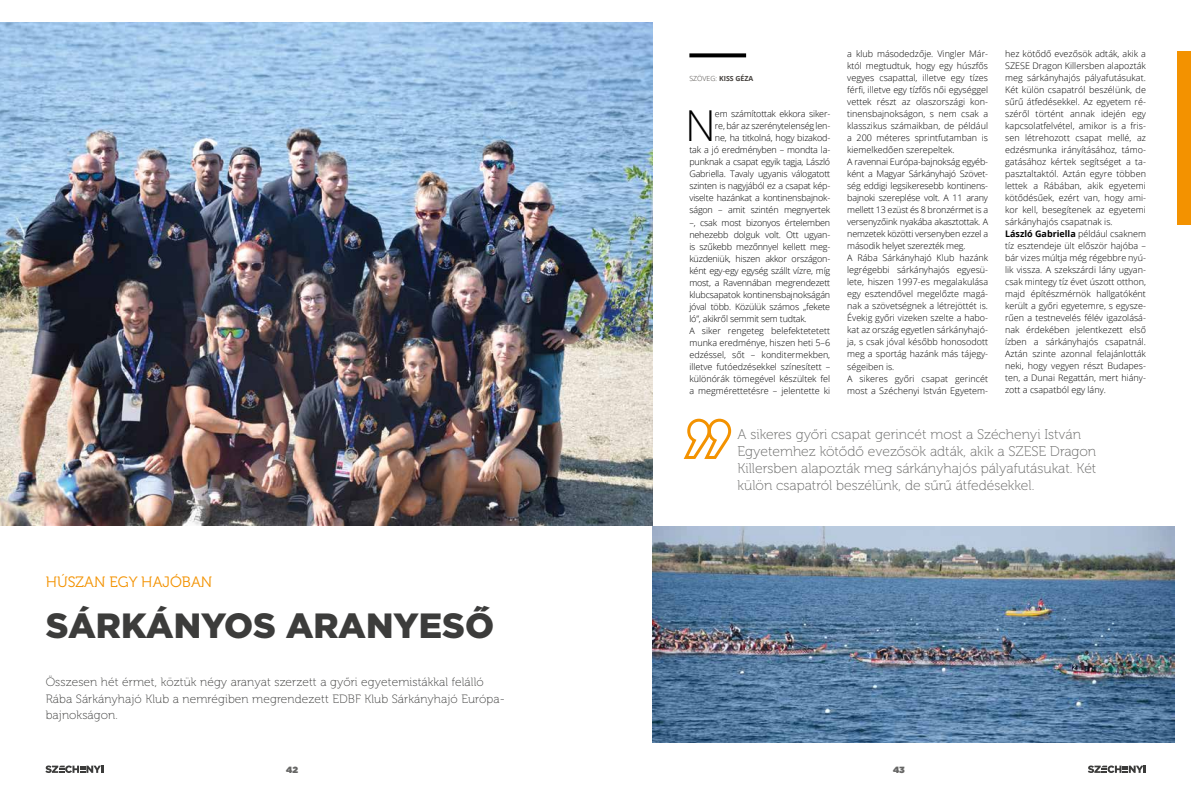
<style>
.page{position:relative;width:1191px;height:800px;background:#fff}
.page>*{position:absolute;margin:0;border:0;box-sizing:border-box;transform-origin:0 0}
.t1{font:300 42.6px "Open Sans";color:#000}
.t2{font:900 35px "Gotham";color:#3c3c3b}
.t3{font:15px "Museo 300";color:#f39200}
.t4{font:14px/17px "Museo 100";color:#666665}
.t5{font:12px/16.5px "Museo 100";letter-spacing:.01em;color:#3c3c3b}
.t6{font:300 9px/12px "Open Sans";color:#000}
.t7{font:300 9px "Open Sans";letter-spacing:-.02em;color:#000}
.t8{font:900 9px "Gotham";color:#666665}
.t9{font:700 7px "Open Sans";color:#45413d}
.s1{font-weight:700}
.s2{font-weight:300}
</style>
<div class="page">
<svg style="left:45px;top:765px;width:58px;height:7px"></svg>
<svg style="left:1088px;top:765px;width:57px;height:7px"></svg>
<svg style="left:689px;top:53px;width:57px;height:4px"></svg>
<img style="left:0;top:22px;width:652px;height:503px">
<img style="left:652px;top:526px;width:522px;height:216px">
<svg style="left:683px;top:418px;width:49px;height:41px"></svg>
<div style="left:1177px;top:51px;width:14px;height:174px;background:#f39200"></div>
<h3 class="t3" style="left:46px;top:574px;width:168px">HÚSZAN EGY HAJÓBAN</h3>
<h2 class="t2" style="left:46px;top:601px;width:450px">SÁRKÁNYOS ARANYESŐ</h2>
<h3 class="t5" style="left:46px;top:674px;width:461px">Összesen hét érmet, köztük négy aranyat szerzett a győri egyetemistákkal felálló<br>Rába Sárkányhajó Klub a nemrégiben megrendezett EDBF Klub Sárkányhajó Európa&shy;bajnokságon.</h3>
<p class="t6" style="left:847px;top:48px;width:142px">a klub másodedzője. Vingler Már&shy;któl megtudtuk, hogy egy húszfős vegyes csapattal, illetve egy tízes férfi, illetve egy tízfős női egységgel vettek részt az olaszországi kon&shy;tinensbajnokságon, s nem csak a klasszikus számaikban, de például a 200 méteres sprintfutamban is kiemelkedően szerepeltek.<br>A ravennai Európa-bajnokság egyéb&shy;ként a Magyar Sárkányhajó Szövet&shy;ség eddigi legsikeresebb kontinens&shy;bajnoki szereplése volt. A 11 arany mellett 13 ezüst és 8 bronzérmet is a versenyzőink nyakába akasztottak. A nemzetek közötti versenyben ezzel a második helyet szerezték meg.<br>A Rába Sárkányhajó Klub hazánk legrégebbi sárkányhajós egyesü&shy;lete, hiszen 1997-es megalakulása egy esztendővel megelőzte magá&shy;nak a szövetségnek a létrejöttét is.<br>Évekig győri vizeken szelte a habo&shy;kat az ország egyetlen sárkányhajó&shy;ja, s csak jóval később honosodott meg a sportág hazánk más tájegy&shy;ségeiben is.<br>A sikeres győri csapat gerincét most a Széchenyi István Egyetem-</p>
<p class="t6" style="left:1005px;top:48px;width:142px">hez kötődő evezősök adták, akik a SZESE Dragon Killersben alapozták meg sárkányhajós pályafutásukat.<br>Két külön csapatról beszélünk, de sűrű átfedésekkel. Az egyetem ré&shy;széről történt annak idején egy kapcsolatfelvétel, amikor is a fris&shy;sen létrehozott csapat mellé, az edzésmunka irányításához, támo&shy;gatásához kértek segítséget a ta&shy;pasztaltaktól. Aztán egyre többen lettek a Rábában, akik egyetemi kötődésűek, ezért van, hogy ami&shy;kor kell, besegítenek az egyetemi sárkányhajós csapatnak is.<br><span class="s1">László Gabriella</span> például csaknem tíz esztendeje ült először hajóba – bár vizes múltja még régebbre nyú&shy;lik vissza. A szekszárdi lány ugyan&shy;csak mintegy tíz évet úszott otthon, majd építészmérnök hallgatóként került a győri egyetemre, s egysze&shy;rűen a testnevelés félév igazolásá&shy;nak érdekében jelentkezett első ízben a sárkányhajós csapatnál.<br>Aztán szinte azonnal felajánlották neki, hogy vegyen részt Budapes&shy;ten, a Dunai Regattán, mert hiány&shy;zott a csapatból egy lány.</p>
<h3 class="t4" style="left:737px;top:426px;width:360px">A sikeres győri csapat gerincét most a Széchenyi István Egyetemhez kötődő evezősök adták, akik a SZESE Dragon Killersben alapozták meg sárkányhajós pályafutásukat. Két külön csapatról beszélünk, de sűrű átfedésekkel.</h3>
<p class="t9" style="left:689px;top:74px;width:66px"><span class="s2">SZÖVEG:</span> KISS GÉZA</p>
<h1 class="t1" style="left:685px;top:97px;width:32px">N</h1>
<p class="t7" style="left:715px;top:108px;width:117px">em számítottak ekkora siker-</p>
<p class="t7" style="left:715px;top:120px;width:117px">re, bár az szerénytelenség len-</p>
<p class="t7" style="left:715px;top:132px;width:117px">ne, ha titkolná, hogy bizakod-</p>
<p class="t7" style="left:689px;top:144px;width:142px">tak a jó eredményben – mondta la-</p>
<p class="t7" style="left:689px;top:156px;width:142px">punknak a csapat egyik tagja, László</p>
<p class="t7" style="left:689px;top:168px;width:142px">Gabriella. Tavaly ugyanis válogatott</p>
<p class="t7" style="left:689px;top:180px;width:142px">szinten is nagyjából ez a csapat kép-</p>
<p class="t7" style="left:689px;top:192px;width:142px">viselte hazánkat a kontinensbajnok-</p>
<p class="t7" style="left:689px;top:204px;width:142px">ságon – amit szintén megnyertek</p>
<p class="t7" style="left:689px;top:216px;width:142px">–, csak most bizonyos értelemben</p>
<p class="t7" style="left:689px;top:228px;width:142px">nehezebb dolguk volt. Ott ugyan-</p>
<p class="t7" style="left:689px;top:240px;width:142px">is szűkebb mezőnnyel kellett meg-</p>
<p class="t7" style="left:689px;top:252px;width:142px">küzdeniük, hiszen akkor országon-</p>
<p class="t7" style="left:689px;top:264px;width:142px">ként egy-egy egység szállt vízre, míg</p>
<p class="t7" style="left:689px;top:276px;width:142px">most, a Ravennában megrendezett</p>
<p class="t7" style="left:689px;top:288px;width:142px">klubcsapatok kontinensbajnokságán</p>
<p class="t7" style="left:689px;top:300px;width:142px">jóval több. Közülük számos „fekete</p>
<p class="t7" style="left:689px;top:312px;width:119px">ló”, akikről semmit sem tudtak.</p>
<p class="t6" style="left:689px;top:324px;width:142px">A siker rengeteg belefektetetett</p>
<p class="t6" style="left:689px;top:336px;width:142px">munka eredménye, hiszen heti 5–6</p>
<p class="t6" style="left:689px;top:348px;width:142px">edzéssel, sőt – konditermekben,</p>
<p class="t6" style="left:689px;top:360px;width:142px">illetve futóedzésekkel színesített –</p>
<p class="t6" style="left:689px;top:372px;width:142px">különórák tömegével készültek fel</p>
<p class="t6" style="left:689px;top:384px;width:142px">a megmérettetésre – jelentette ki</p>
<p class="t8" style="left:286px;top:763px;width:13px">42</p>
<p class="t8" style="left:893px;top:763px;width:13px">43</p>
</div>
